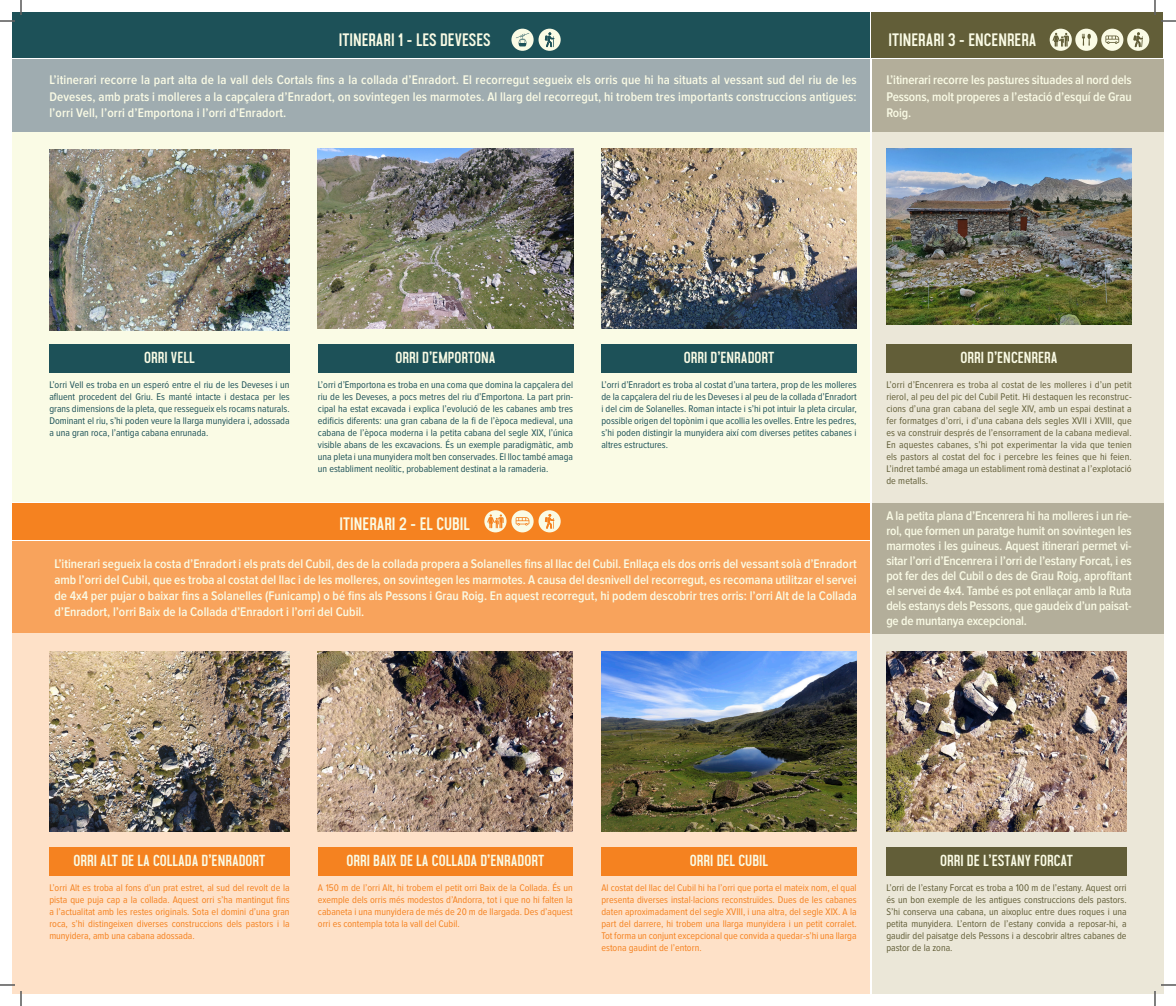
<style>
.page{position:relative;width:1176px;height:1006px;background:#fff}
.page>*{position:absolute;margin:0;border:0;box-sizing:border-box;transform-origin:0 0}
.t1{font:700 18px "Aquilone";color:#fafbe5}
.t2{font:700 16px "Aquilone";color:#fafbe5}
.t3{font:600 13px/16px "Proxima Nova Cond";letter-spacing:-.01em;color:#fafbe5;text-align:justify}
.t4{font:10px/12px "Proxima Nova Cond";color:#1d5158;text-align:justify}
.t5{font:10px/12px "Proxima Nova Cond";color:#f58220;text-align:justify}
.t6{font:10px/12px "Proxima Nova Cond";letter-spacing:.005em;color:#625e38;text-align:justify}
</style>
<div class="page">
<div style="left:12px;top:12px;width:858px;height:46px;background:#1d5158"></div>
<div style="left:872px;top:12px;width:291px;height:46px;background:#625e38"></div>
<div style="left:12px;top:59px;width:858px;height:442px;background:#fafbe5"></div>
<div style="left:872px;top:59px;width:291px;height:501px;background:#ebe7d8"></div>
<div style="left:12px;top:541px;width:858px;height:452px;background:#fee1c8"></div>
<div style="left:872px;top:541px;width:291px;height:452px;background:#ebe7d8"></div>
<div style="left:12px;top:503px;width:858px;height:37px;background:#f58220"></div>
<img style="left:49px;top:150px;width:241px;height:180px">
<img style="left:886px;top:149px;width:246px;height:175px">
<img style="left:886px;top:652px;width:241px;height:180px">
<img style="left:318px;top:651px;width:255px;height:180px">
<img style="left:49px;top:651px;width:241px;height:180px">
<img style="left:318px;top:149px;width:255px;height:180px">
<img style="left:601px;top:149px;width:256px;height:180px">
<img style="left:601px;top:651px;width:256px;height:180px">
<div style="left:49px;top:344px;width:241px;height:29px;background:#1d5158"></div>
<div style="left:886px;top:344px;width:246px;height:29px;background:#625e38"></div>
<div style="left:886px;top:847px;width:241px;height:28px;background:#625e38"></div>
<div style="left:318px;top:847px;width:255px;height:28px;background:#f58220"></div>
<div style="left:49px;top:847px;width:241px;height:28px;background:#f58220"></div>
<div style="left:318px;top:344px;width:255px;height:29px;background:#1d5158"></div>
<div style="left:601px;top:344px;width:256px;height:29px;background:#1d5158"></div>
<div style="left:601px;top:847px;width:256px;height:28px;background:#f58220"></div>
<div style="left:872px;top:59px;width:291px;height:73px;background:#b3ae9a"></div>
<div style="left:872px;top:503px;width:291px;height:130px;background:#b3ae9a"></div>
<div style="left:12px;top:59px;width:858px;height:73px;background:#9facb0"></div>
<div style="left:12px;top:541px;width:858px;height:92px;background:#f8a35c"></div>
<div style="left:1075px;top:29px;width:22px;height:22px;background:#fafbe5;border-radius:50%"></div>
<svg style="left:1082px;top:34px;width:9px;height:12px"></svg>
<div style="left:538px;top:29px;width:23px;height:22px;background:#fafbe5;border-radius:50%"></div>
<svg style="left:545px;top:32px;width:9px;height:15px"></svg>
<div style="left:538px;top:510px;width:23px;height:22px;background:#fafbe5;border-radius:50%"></div>
<svg style="left:545px;top:514px;width:9px;height:15px"></svg>
<div style="left:1050px;top:29px;width:22px;height:22px;background:#fafbe5;border-radius:50%"></div>
<svg style="left:1052px;top:33px;width:17px;height:14px"></svg>
<svg style="left:511px;top:29px;width:23px;height:22px"></svg>
<svg style="left:516px;top:33px;width:13px;height:13px"></svg>
<svg style="left:511px;top:510px;width:23px;height:22px"></svg>
<svg style="left:516px;top:517px;width:13px;height:8px"></svg>
<svg style="left:484px;top:510px;width:22px;height:22px"></svg>
<svg style="left:487px;top:514px;width:17px;height:14px"></svg>
<div style="left:1101px;top:29px;width:22px;height:22px;background:#fafbe5;border-radius:50%"></div>
<svg style="left:1105px;top:36px;width:14px;height:8px"></svg>
<div style="left:1127px;top:29px;width:22px;height:22px;background:#fafbe5;border-radius:50%"></div>
<svg style="left:1133px;top:32px;width:10px;height:15px"></svg>
<svg style="left:0;top:0;width:22px;height:22px"></svg>
<svg style="left:0;top:984px;width:22px;height:22px"></svg>
<svg style="left:1154px;top:0;width:22px;height:22px"></svg>
<svg style="left:1154px;top:984px;width:22px;height:22px"></svg>
<p class="t1" style="left:339px;top:29px;width:153px">ITINERARI 1 - LES DEVESES</p>
<p class="t1" style="left:888px;top:29px;width:149px">ITINERARI 3 - ENCENRERA</p>
<p class="t3" style="left:49px;top:73px;width:809px">L’itinerari recorre la part alta de la vall dels Cortals fins a la collada d’Enradort. El recorregut segueix els orris que hi ha situats al vessant sud del riu de les Deveses, amb prats i molleres a la capçalera d’Enradort, on sovintegen les marmotes. Al llarg del recorregut, hi trobem tres importants construccions antigues: l’orri Vell, l’orri d’Emportona i l’orri d’Enradort.</p>
<p class="t3" style="left:886px;top:73px;width:247px">L’itinerari recorre les pastures situades al nord dels Pessons, molt properes a l’estació d’esquí de Grau Roig.</p>
<p class="t2" style="left:144px;top:348px;width:52px">ORRI VELL</p>
<p class="t2" style="left:960px;top:348px;width:99px">ORRI D’ENCENRERA</p>
<p class="t2" style="left:395px;top:348px;width:102px">ORRI D’EMPORTONA</p>
<p class="t2" style="left:684px;top:348px;width:92px">ORRI D’ENRADORT</p>
<p class="t4" style="left:49px;top:379px;width:242px">L’orri Vell es troba en un esperó entre el riu de les Deveses i un afluent procedent del Griu. Es manté intacte i destaca per les grans dimensions de la pleta, que ressegueix els rocams naturals.<br>Dominant el riu, s’hi poden veure la llarga munyidera i, adossada a una gran roca, l’antiga cabana enrunada.</p>
<p class="t6" style="left:886px;top:379px;width:247px">L’orri d’Encenrera es troba al costat de les molleres i d’un petit rierol, al peu del pic del Cubil Petit. Hi destaquen les reconstruc&shy;cions d’una gran cabana del segle XIV, amb un espai destinat a fer formatges d’orri, i d’una cabana dels segles XVII i XVIII, que es va construir després de l’ensorrament de la cabana medieval.<br>En aquestes cabanes, s’hi pot experimentar la vida que tenien els pastors al costat del foc i percebre les feines que hi feien.<br>L’indret també amaga un establiment romà destinat a l’explotació de metalls.</p>
<p class="t4" style="left:318px;top:379px;width:257px">L’orri d’Emportona es troba en una coma que domina la capçalera del riu de les Deveses, a pocs metres del riu d’Emportona. La part prin&shy;cipal ha estat excavada i explica l’evolució de les cabanes amb tres edificis diferents: una gran cabana de la fi de l’època medieval, una cabana de l’època moderna i la petita cabana del segle XIX, l’única visible abans de les excavacions. És un exemple paradigmàtic, amb una pleta i una munyidera molt ben conservades. El lloc també amaga un establiment neolític, probablement destinat a la ramaderia.</p>
<p class="t4" style="left:601px;top:379px;width:257px">L’orri d’Enradort es troba al costat d’una tartera, prop de les molleres de la capçalera del riu de les Deveses i al peu de la collada d’Enradort i del cim de Solanelles. Roman intacte i s’hi pot intuir la pleta circular, possible origen del topònim i que acollia les ovelles. Entre les pedres, s’hi poden distingir la munyidera així com diverses petites cabanes i altres estructures.</p>
<p class="t1" style="left:340px;top:513px;width:132px">ITINERARI 2 - EL CUBIL</p>
<p class="t3" style="left:54px;top:556px;width:804px">L’itinerari segueix la costa d’Enradort i els prats del Cubil, des de la collada propera a Solanelles fins al llac del Cubil. Enllaça els dos orris del vessant solà d’Enradort amb l’orri del Cubil, que es troba al costat del llac i de les molleres, on sovintegen les marmotes. A causa del desnivell del recorregut, es recomana utilitzar el servei de 4x4 per pujar o baixar fins a Solanelles (Funicamp) o bé fins als Pessons i Grau Roig. En aquest recorregut, hi podem descobrir tres orris: l’orri Alt de la Collada d’Enradort, l’orri Baix de la Collada d’Enradort i l’orri del Cubil.</p>
<p class="t3" style="left:886px;top:509px;width:247px;line-height:15px">A la petita plana d’Encenrera hi ha molleres i un rie&shy;rol, que formen un paratge humit on sovintegen les marmotes i les guineus. Aquest itinerari permet vi&shy;sitar l’orri d’Encenrera i l’orri de l’estany Forcat, i es pot fer des del Cubil o des de Grau Roig, aprofitant el servei de 4x4. També es pot enllaçar amb la Ruta dels estanys dels Pessons, que gaudeix d’un paisat&shy;ge de muntanya excepcional.</p>
<p class="t2" style="left:74px;top:851px;width:193px">ORRI ALT DE LA COLLADA D’ENRADORT</p>
<p class="t2" style="left:346px;top:851px;width:199px">ORRI BAIX DE LA COLLADA D’ENRADORT</p>
<p class="t2" style="left:940px;top:851px;width:134px">ORRI DE L’ESTANY FORCAT</p>
<p class="t2" style="left:690px;top:851px;width:80px">ORRI DEL CUBIL</p>
<p class="t5" style="left:49px;top:882px;width:242px">L’orri Alt es troba al fons d’un prat estret, al sud del revolt de la pista que puja cap a la collada. Aquest orri s’ha mantingut fins a l’actualitat amb les restes originals. Sota el domini d’una gran roca, s’hi distingeixen diverses construccions dels pastors i la munyidera, amb una cabana adossada.</p>
<p class="t5" style="left:318px;top:882px;width:256px">A 150 m de l’orri Alt, hi trobem el petit orri Baix de la Collada. És un exemple dels orris més modestos d’Andorra, tot i que no hi falten la cabaneta i una munyidera de més de 20 m de llargada. Des d’aquest orri es contempla tota la vall del Cubil.</p>
<p class="t5" style="left:601px;top:882px;width:257px">Al costat del llac del Cubil hi ha l’orri que porta el mateix nom, el qual presenta diverses instal·lacions reconstruïdes. Dues de les cabanes daten aproximadament del segle XVIII, i una altra, del segle XIX. A la part del darrere, hi trobem una llarga munyidera i un petit corralet.<br>Tot forma un conjunt excepcional que convida a quedar-s’hi una llarga estona gaudint de l’entorn.</p>
<p class="t6" style="left:886px;top:882px;width:242px">L’orri de l’estany Forcat es troba a 100 m de l’estany. Aquest orri és un bon exemple de les antigues construccions dels pastors.<br>S’hi conserva una cabana, un aixopluc entre dues roques i una petita munyidera. L’entorn de l’estany convida a reposar-hi, a gaudir del paisatge dels Pessons i a descobrir altres cabanes de pastor de la zona.</p>
</div>
